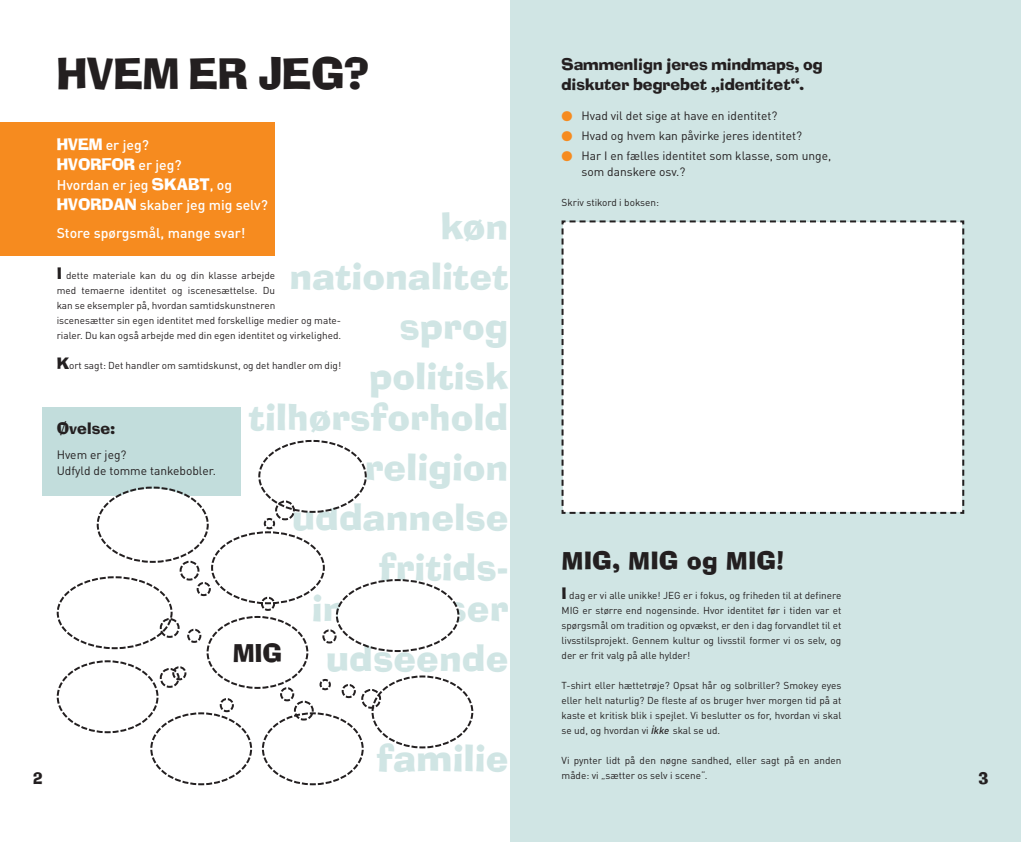
<style>
.page{position:relative;width:1021px;height:842px;background:#fff}
.page>*{position:absolute;margin:0;border:0;box-sizing:border-box;transform-origin:0 0}
.t1{font:48px "Ad Lib ICG";color:#231f20}
.t2{font:36px/50px "Ad Lib BT";color:#d0e5e4;text-align:right}
.t3{font:28px "Ad Lib ICG";color:#231f20}
.t4{font:24px "Ad Lib BT";color:#231f20}
.t5{font:18px/20px "Ad Lib ICG";color:#231f20}
.t6{font:18px "Ad Lib ICG";color:#fff}
.t7{font:500 14px/20px "DINOT";color:#fff}
.t8{font:12px/16px "DINOT";color:#231f20}
.t9{font:10px/15px "DINOT";color:#231f20}
.s1{color:#f68b1f}
.s2{font-family:"Ad Lib ICG";font-weight:400;font-size:18px}
.s3{font-family:"DINOT";font-weight:500;font-size:14px}
.s4{font-family:"Ad Lib ICG";font-size:18px}
.s5{font-family:"Arial";font-style:italic;font-size:12px}
.s6{font-weight:500;font-style:italic}
</style>
<div class="page">
<div style="left:0;top:122px;width:275px;height:134px;background:#f68b1f"></div>
<div style="left:43px;top:407px;width:198px;height:89px;background:#c2dddc"></div>
<div style="left:510px;top:0;width:510px;height:842px;background:#d0e5e4"></div>
<div style="left:561px;top:220px;width:404px;height:294px;background:#fff"></div>
<svg style="left:56px;top:440px;width:418px;height:346px"></svg>
<h1 class="t1" style="left:57px;top:45px;width:314px">HVEM ER JEG?</h1>
<h3 class="t5" style="left:561px;top:54px;width:262px">Sammenlign jeres mindmaps, og diskuter begrebet „identitet“.</h3>
<p class="t8" style="left:561px;top:109px;width:217px"><span class="s1">●</span> Hvad vil det sige at have en identitet?</p>
<p class="t8" style="left:561px;top:129px;width:242px"><span class="s1">●</span> Hvad og hvem kan påvirke jeres identitet?</p>
<p class="t8" style="left:581px;top:149px;width:251px;text-indent:-20px"><span class="s1">●</span> Har I en fælles identitet som klasse, som unge, som danskere osv.?</p>
<p class="t9" style="left:561px;top:196px;width:99px">Skriv stikord i boksen:</p>
<h3 class="t7" style="left:57px;top:137px;width:94px"><span class="s2">HVEM</span> er jeg?</h3>
<h3 class="t6" style="left:57px;top:154px;width:126px">HVORFOR <span class="s3">er jeg?</span></h3>
<h3 class="t7" style="left:57px;top:177px;width:213px">Hvordan er jeg <span class="s2">SKABT</span>, og<br><span class="s2">HVORDAN</span> skaber jeg mig selv?</h3>
<h3 class="t7" style="left:57px;top:225px;width:190px">Store spørgsmål, mange svar!</h3>
<h2 class="t2" style="left:289px;top:205px;width:220px">køn nationalitet sprog politisk</h2>
<h2 class="t2" style="left:249px;top:396px;width:261px">tilhørsforhold religion uddannelse fritids-</h2>
<h2 class="t2" style="left:312px;top:587px;width:198px;text-align:center">interesser udseende</h2>
<p class="t9" style="left:57px;top:269px;width:286px"><span class="s4">I</span> dette materiale kan du og din klasse arbejde<br>med temaerne identitet og iscenesættelse. Du<br>kan se eksempler på, hvordan samtidskunstneren<br>iscenesætter sin egen identitet med forskellige medier og mate&shy;rialer. Du kan også arbejde med din egen identitet og virkelighed.</p>
<p class="t9" style="left:57px;top:359px;width:286px"><span class="s4">K</span>ort sagt: Det handler om samtidskunst, og det handler om dig!</p>
<h3 class="t5" style="left:57px;top:418px;width:60px">Øvelse:</h3>
<p class="t8" style="left:57px;top:448px;width:161px">Hvem er jeg?<br>Udfyld de tomme tankebobler.</p>
<h3 class="t4" style="left:561px;top:551px;width:224px">MIG, MIG og MIG!</h3>
<p class="t9" style="left:561px;top:589px;width:281px;text-align:justify"><span class="s4">I</span> dag er vi alle unikke! JEG er i fokus, og friheden til at definere MIG er større end nogensinde. Hvor identitet før i tiden var et spørgsmål om tradition og opvækst, er den i dag forvandlet til et livsstilsprojekt. Gennem kultur og livsstil former vi os selv, og der er frit valg på alle hylder!</p>
<p class="t9" style="left:561px;top:679px;width:281px;text-align:justify">T-shirt eller hættetrøje? Opsat hår og solbriller? Smokey eyes eller helt naturlig? De fleste af os bruger hver morgen tid på at kaste et kritisk blik i spejlet. Vi beslutter os for, hvordan vi skal se ud, og hvordan vi <span class="s5">i</span><span class="s6">kke</span> skal se ud.</p>
<p class="t9" style="left:561px;top:754px;width:281px">Vi pynter lidt på den nøgne sandhed, eller sagt på en anden måde: vi „sætter os selv i scene“.</p>
<h3 class="t3" style="left:233px;top:636px;width:50px">MIG</h3>
<h2 class="t2" style="left:376px;top:737px;width:133px">familie</h2>
<h3 class="t5" style="left:33px;top:768px;width:11px">2</h3>
<h3 class="t5" style="left:978px;top:768px;width:11px">3</h3>
</div>
